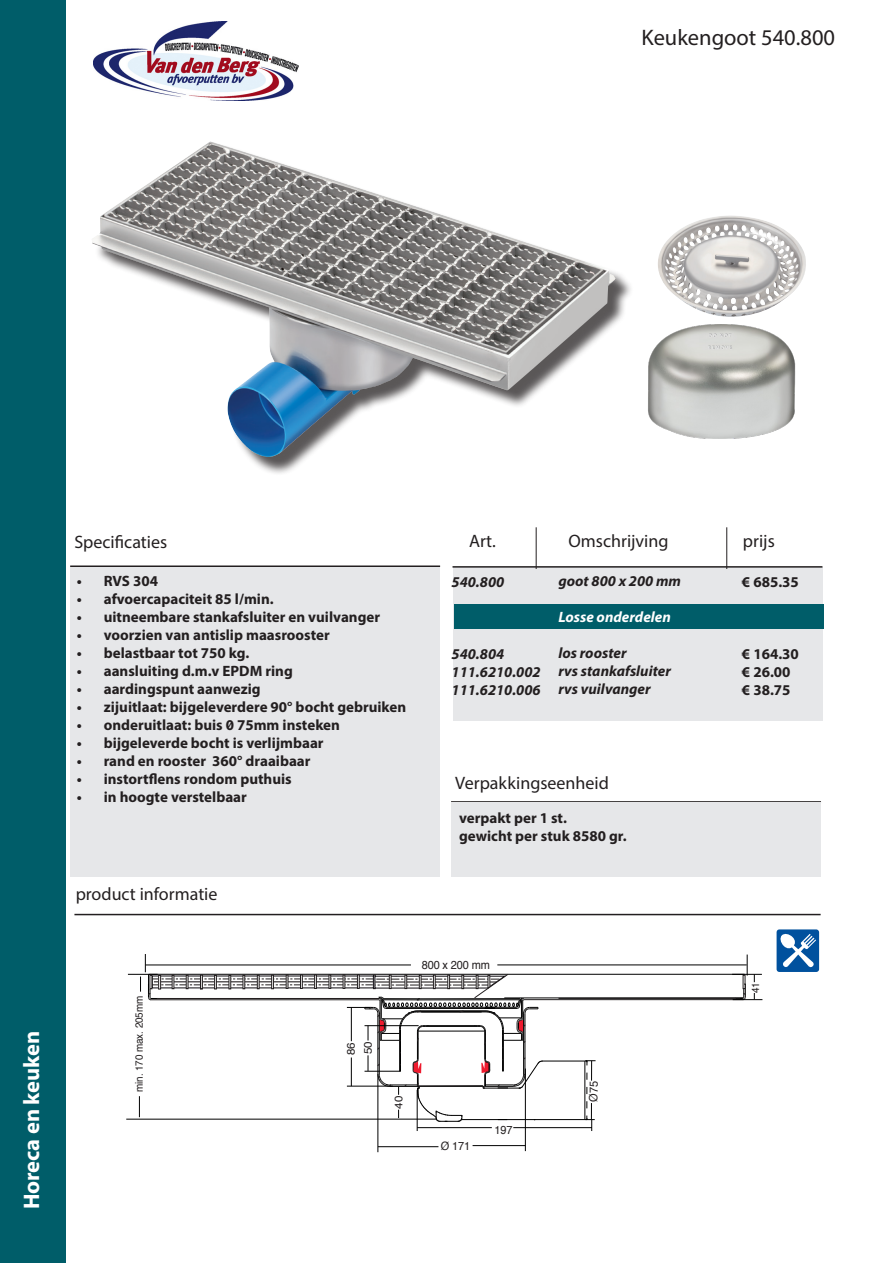
<style>
.page{position:relative;width:893px;height:1263px;background:#fff}
.page>*{position:absolute;margin:0;border:0;box-sizing:border-box;transform-origin:0 0}
.t1{font:22.5px "Myriad Pro";color:#231f20}
.t2{font:700 22.5px "Myriad Pro";color:#fff}
.t3{font:18px "Myriad Pro";color:#231f20}
.t4{font:700 15px "Myriad Pro";color:#231f20}
.t5{font:italic 700 15px "Myriad Pro";color:#231f20}
.t6{font:italic 700 15px "Myriad Pro";color:#fff}
.t7{font:11.55px "Helvetica";letter-spacing:-.01em;color:#231f20;scale:.95 1}
.t8{font:10.95px/17.1px "Helvetica";color:#231f20;scale:1.06 1}
.t9{font:10.5px "Helvetica";letter-spacing:-.01em;color:#231f20;scale:.94 1}
</style>
<div class="page">
<div style="left:0;top:0;width:66px;height:1263px;background:#005d69"></div>
<img style="left:94px;top:21px;width:204px;height:80px">
<hr style="left:70px;top:565px;width:370px;height:2px;background:#231f20">
<hr style="left:74px;top:914px;width:747px;height:1px;background:#231f20">
<hr style="left:451px;top:801px;width:370px;height:2px;background:#231f20">
<div style="left:70px;top:567px;width:370px;height:310px;background:#e6e7e9"></div>
<div style="left:451px;top:803px;width:370px;height:74px;background:#e6e7e9"></div>
<hr style="left:452px;top:566px;width:370px;height:2px;background:#231f20">
<hr style="left:536px;top:527px;width:1px;height:191px;background:#231f20">
<hr style="left:726px;top:527px;width:1px;height:191px;background:#231f20">
<div style="left:453px;top:569px;width:370px;height:151px;background:#e6e7e9"></div>
<div style="left:95px;top:144px;width:539px;height:331px;background:#231f20;opacity:.75"></div>
<img style="left:92px;top:141px;width:524px;height:317px">
<svg style="left:543px;top:998px;width:202px;height:123px"></svg>
<hr style="left:150px;top:974px;width:594px;height:1px;background:#000">
<hr style="left:128px;top:974px;width:30px;height:1px;background:#000">
<hr style="left:126px;top:1119px;width:310px;height:1px;background:#000">
<hr style="left:543px;top:1061px;width:44px;height:1px;background:#000">
<hr style="left:461px;top:1119px;width:126px;height:1px;background:#000">
<hr style="left:417px;top:1090px;width:1px;height:41px;background:#000">
<svg style="left:585px;top:1060px;width:11px;height:71px"></svg>
<hr style="left:417px;top:1127px;width:75px;height:1px;background:#000">
<hr style="left:513px;top:1127px;width:79px;height:1px;background:#000">
<hr style="left:378px;top:1074px;width:1px;height:78px;background:#000">
<hr style="left:525px;top:1068px;width:1px;height:83px;background:#000">
<hr style="left:378px;top:1146px;width:60px;height:1px;background:#000">
<hr style="left:473px;top:1145px;width:52px;height:1px;background:#000">
<hr style="left:558px;top:998px;width:178px;height:1px;background:#231f20">
<hr style="left:523px;top:999px;width:220px;height:1px;background:#231f20">
<hr style="left:504px;top:997px;width:239px;height:1px;background:#000">
<hr style="left:497px;top:965px;width:250px;height:1px;background:#000">
<svg style="left:733px;top:954px;width:29px;height:46px"></svg>
<svg style="left:139px;top:954px;width:404px;height:172px"></svg>
<div style="left:777px;top:929px;width:42px;height:43px;background:#00519e;border-radius:3px"></div>
<svg style="left:780px;top:933px;width:36px;height:35px"></svg>
<img style="left:648px;top:324px;width:148px;height:114px">
<img style="left:658px;top:215px;width:148px;height:102px">
<div style="left:454px;top:604px;width:370px;height:25px;background:#005d69"></div>
<p class="t1" style="left:641px;top:24px;width:195px">Keukengoot 540.800</p>
<h1 class="t2" style="left:17px;top:1209px;width:180px;rotate:-90deg">Horeca en keuken</h1>
<p class="t3" style="left:74px;top:531px;width:94px">Specificaties</p>
<p class="t4" style="left:77px;top:571px;width:83px">• RVS 304</p>
<p class="t4" style="left:77px;top:589px;width:198px">• afvoercapaciteit 85 l/min.</p>
<p class="t4" style="left:77px;top:607px;width:305px">• uitneembare stankafsluiter en vuilvanger</p>
<p class="t4" style="left:77px;top:625px;width:255px">• voorzien van antislip maasrooster</p>
<p class="t4" style="left:77px;top:643px;width:174px">• belastbaar tot 750 kg.</p>
<p class="t4" style="left:77px;top:661px;width:218px">• aansluiting d.m.v EPDM ring</p>
<p class="t4" style="left:77px;top:679px;width:185px">• aardingspunt aanwezig</p>
<p class="t4" style="left:77px;top:697px;width:331px">• zijuitlaat: bijgeleverdere 90° bocht gebruiken</p>
<p class="t4" style="left:77px;top:715px;width:265px">• onderuitlaat: buis 0 75mm insteken</p>
<p class="t4" style="left:77px;top:733px;width:248px">• bijgeleverde bocht is verlijmbaar</p>
<p class="t4" style="left:77px;top:751px;width:235px">• rand en rooster 360° draaibaar</p>
<p class="t4" style="left:77px;top:769px;width:217px">• instortflens rondom puthuis</p>
<p class="t4" style="left:77px;top:787px;width:172px">• in hoogte verstelbaar</p>
<p class="t3" style="left:76px;top:883px;width:143px">product informatie</p>
<p class="t3" style="left:469px;top:530px;width:28px">Art.</p>
<p class="t3" style="left:568px;top:530px;width:102px">Omschrijving</p>
<p class="t3" style="left:743px;top:530px;width:33px">prijs</p>
<p class="t5" style="left:452px;top:572px;width:54px">540.800</p>
<p class="t5" style="left:452px;top:644px;width:54px">540.804</p>
<p class="t5" style="left:452px;top:662px;width:90px">111.6210.002</p>
<p class="t5" style="left:452px;top:680px;width:90px">111.6210.006</p>
<p class="t5" style="left:558px;top:571px;width:124px">goot 800 x 200 mm</p>
<p class="t6" style="left:558px;top:607px;width:114px">Losse onderdelen</p>
<p class="t5" style="left:558px;top:643px;width:70px">los rooster</p>
<p class="t5" style="left:558px;top:661px;width:114px">rvs stankafsluiter</p>
<p class="t5" style="left:558px;top:679px;width:94px">rvs vuilvanger</p>
<p class="t3" style="left:455px;top:772px;width:155px">Verpakkingseenheid</p>
<p class="t4" style="left:459px;top:808px;width:109px">verpakt per 1 st.</p>
<p class="t4" style="left:459px;top:826px;width:169px">gewicht per stuk 8580 gr.</p>
<p class="t4" style="left:742px;top:572px;width:58px">€ 685.35</p>
<p class="t4" style="left:742px;top:644px;width:58px">€ 164.30</p>
<p class="t4" style="left:742px;top:662px;width:50px">€ 26.00</p>
<p class="t4" style="left:742px;top:680px;width:50px">€ 38.75</p>
<p class="t9" style="left:131px;top:1092px;width:103px;rotate:-90deg">min. 170 max. 205mm</p>
<p class="t7" style="left:422px;top:956px;width:73px">800 x 200 mm</p>
<p class="t8" style="left:343px;top:1055px;width:14px;rotate:-90deg">86<br>50</p>
<p class="t8" style="left:390px;top:1108px;width:14px;rotate:-90deg">40</p>
<p class="t7" style="left:441px;top:1137px;width:33px">Ø 171</p>
<p class="t7" style="left:494px;top:1121px;width:21px">197</p>
<p class="t7" style="left:585px;top:1102px;width:23px;rotate:-90deg">Ø75</p>
<p class="t9" style="left:747px;top:993px;width:13px;rotate:-90deg">41</p>
</div>
